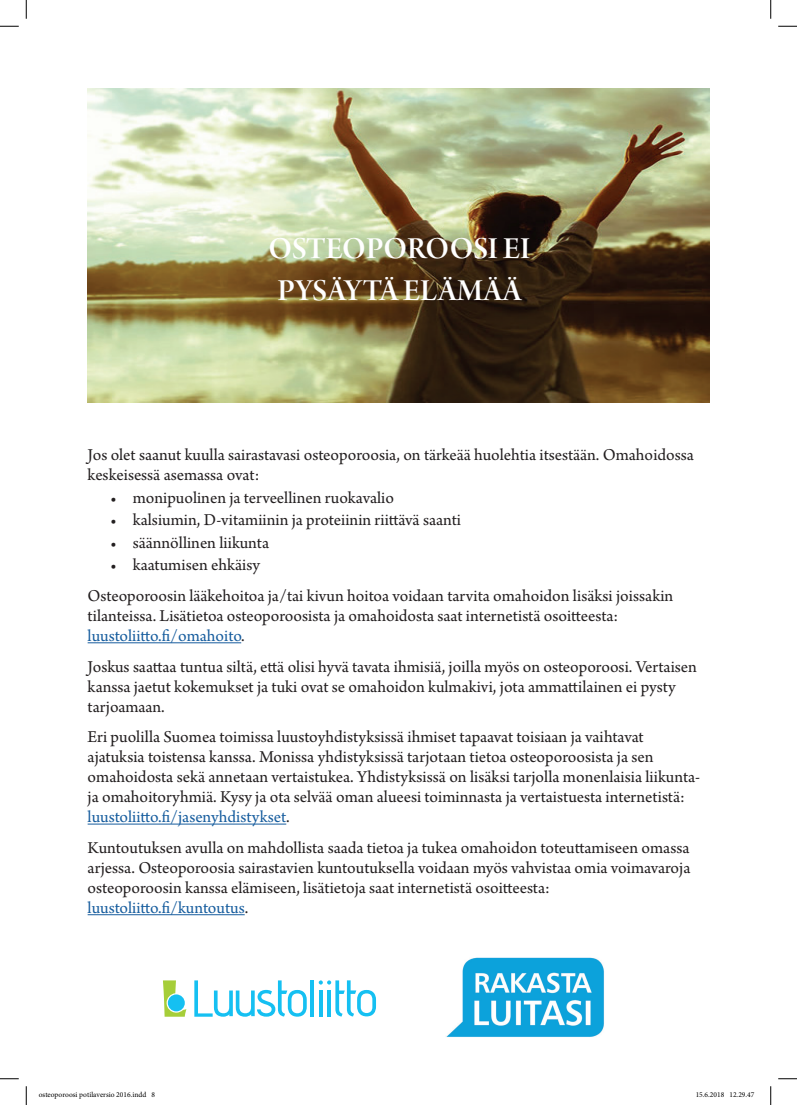
<style>
.page{position:relative;width:797px;height:1105px;background:#fff}
.page>*{position:absolute;margin:0;border:0;box-sizing:border-box;transform-origin:0 0}
.t1{font:32.5px/41.2px "Arno Pro Smbd Display";color:#fff}
.t2{font:17.5px/20px "Arno Pro";color:#231f20}
.t3{font:7.5px "Minion Pro";color:#000}
.s1{color:#175d9e}
</style>
<div class="page">
<hr style="left:88px;top:642px;width:153px;height:1px;background:#175d9e">
<hr style="left:88px;top:824px;width:198px;height:1px;background:#175d9e">
<hr style="left:88px;top:914px;width:157px;height:1px;background:#175d9e">
<img style="left:88px;top:89px;width:621px;height:313px">
<svg style="left:194px;top:980px;width:113px;height:37px"></svg>
<hr style="left:310px;top:980px;width:4px;height:37px;background:#15c0f2">
<hr style="left:319px;top:990px;width:3px;height:27px;background:#15c0f2">
<hr style="left:327px;top:990px;width:4px;height:27px;background:#15c0f2">
<svg style="left:319px;top:980px;width:57px;height:36px"></svg>
<svg style="left:163px;top:980px;width:23px;height:37px"></svg>
<div style="left:168px;top:994px;width:17px;height:17px;background:#15c0f2;border-radius:50%"></div>
<img style="left:446px;top:957px;width:158px;height:80px">
<svg style="left:0;top:25px;width:19px;height:2px"></svg>
<svg style="left:778px;top:25px;width:19px;height:2px"></svg>
<svg style="left:0;top:1078px;width:19px;height:1px"></svg>
<svg style="left:778px;top:1078px;width:19px;height:1px"></svg>
<svg style="left:25px;top:0;width:2px;height:19px"></svg>
<svg style="left:25px;top:1086px;width:2px;height:19px"></svg>
<svg style="left:770px;top:0;width:1px;height:19px"></svg>
<svg style="left:770px;top:1086px;width:1px;height:19px"></svg>
<h1 class="t1" style="left:268px;top:230px;width:263px">OSTEOPOROOSI EI<br>PYSÄYTÄ ELÄMÄÄ</h1>
<p class="t2" style="left:88px;top:446px;width:607px">Jos olet saanut kuulla sairastavasi osteoporoosia, on tärkeää huolehtia itsestään. Omahoidossa keskeisessä asemassa ovat:</p>
<p class="t2" style="left:110px;top:489px;width:285px">• monipuolinen ja terveellinen ruokavalio</p>
<p class="t2" style="left:110px;top:511px;width:352px">• kalsiumin, D-vitamiinin ja proteiinin riittävä saanti</p>
<p class="t2" style="left:110px;top:534px;width:160px">• säännöllinen liikunta</p>
<p class="t2" style="left:88px;top:551px;width:587px;line-height:30.6px;text-indent:22px">• kaatumisen ehkäisy<br>Osteoporoosin lääkehoitoa ja/tai kivun hoitoa voidaan tarvita omahoidon lisäksi joissakin</p>
<p class="t2" style="left:88px;top:607px;width:532px">tilanteissa. Lisätietoa osteoporoosista ja omahoidosta saat internetistä osoitteesta: <span class="s1">luustoliitto.fi/omahoito</span>.</p>
<p class="t2" style="left:88px;top:657px;width:611px">Joskus saattaa tuntua siltä, että olisi hyvä tavata ihmisiä, joilla myös on osteoporoosi. Vertaisen kanssa jaetut kokemukset ja tuki ovat se omahoidon kulmakivi, jota ammattilainen ei pysty tarjoamaan.</p>
<p class="t2" style="left:88px;top:728px;width:614px">Eri puolilla Suomea toimissa luustoyhdistyksissä ihmiset tapaavat toisiaan ja vaihtavat ajatuksia toistensa kanssa. Monissa yhdistyksissä tarjotaan tietoa osteoporoosista ja sen omahoidosta sekä annetaan vertaistukea. Yhdistyksissä on lisäksi tarjolla monenlaisia liikunta&shy;ja omahoitoryhmiä. Kysy ja ota selvää oman alueesi toiminnasta ja vertaistuesta internetistä: <span class="s1">luustoliitto.fi/jasenyhdistykset</span>.</p>
<p class="t2" style="left:88px;top:839px;width:604px">Kuntoutuksen avulla on mahdollista saada tietoa ja tukea omahoidon toteuttamiseen omassa arjessa. Osteoporoosia sairastavien kuntoutuksella voidaan myös vahvistaa omia voimavaroja osteoporoosin kanssa elämiseen, lisätietoja saat internetistä osoitteesta: <span class="s1">luustoliitto.fi/kuntoutus</span>.</p>
<p class="t3" style="left:39px;top:1090px;width:118px">osteoporoosi potilaversio 2016.indd 8</p>
<p class="t3" style="left:695px;top:1090px;width:60px">15.6.2018 12.29.47</p>
</div>
